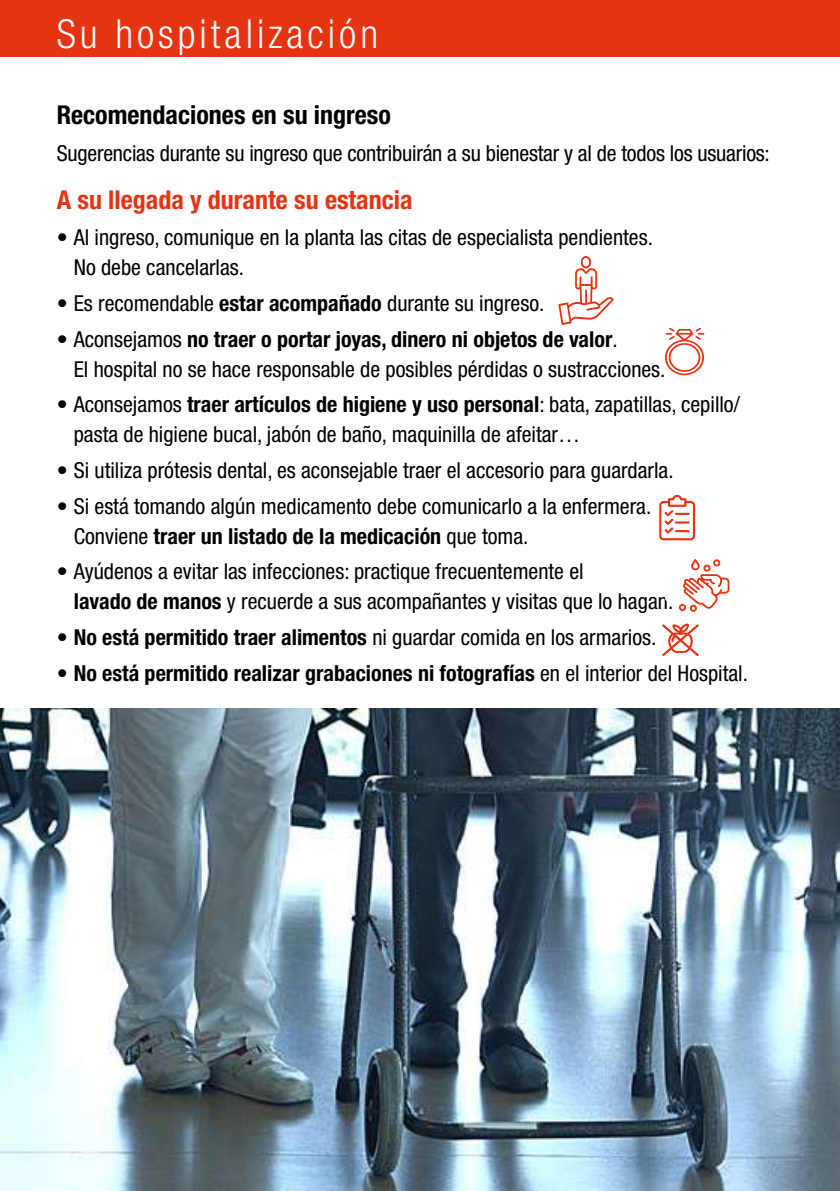
<style>
.page{position:relative;width:840px;height:1191px;background:#fff}
.page>*{position:absolute;margin:0;border:0;box-sizing:border-box;transform-origin:0 0}
.t1{font:300 condensed 40px "Helvetica Neue LT Std";letter-spacing:.1em;color:#fff}
.t2{font:700 condensed 26px "Helvetica Neue LT Std";color:#e63312}
.t3{font:700 condensed 26px "Helvetica Neue LT Std";color:#000}
.t4{font:condensed 22px/30px "Helvetica Neue LT Std";color:#000}
.t5{font:700 condensed 22px "Helvetica Neue LT Std";color:#000}
.s1{font-weight:700}
.s2{font-weight:400}
</style>
<div class="page">
<div style="left:0;top:0;width:839px;height:57px;background:#e63312"></div>
<svg style="left:678px;top:559px;width:51px;height:53px"></svg>
<svg style="left:558px;top:256px;width:55px;height:69px"></svg>
<svg style="left:662px;top:623px;width:37px;height:33px"></svg>
<svg style="left:659px;top:495px;width:35px;height:45px"></svg>
<svg style="left:665px;top:328px;width:39px;height:47px"></svg>
<img style="left:839px;top:978px;width:1px;height:213px">
<img style="left:0;top:709px;width:839px;height:482px">
<h1 class="t1" style="left:57px;top:11px;width:322px">Su hospitalización</h1>
<h1 class="t1" style="left:57px;top:11px;width:279px">Información útil</h1>
<p class="t3" style="left:57px;top:98px;width:335px">Recomendaciones en su ingreso</p>
<p class="t4" style="left:57px;top:138px;width:714px">Sugerencias durante su ingreso que contribuirán a su bienestar y al de todos los usuarios:</p>
<p class="t2" style="left:57px;top:184px;width:357px">A su llegada y durante su estancia</p>
<p class="t4" style="left:74px;top:222px;width:580px;text-indent:-17px">• Al ingreso, comunique en la planta las citas de especialista pendientes.<br>No debe cancelarlas.</p>
<p class="t4" style="left:57px;top:288px;width:489px">• Es recomendable <span class="s1">estar acompañado</span> durante su ingreso.</p>
<p class="t4" style="left:74px;top:323px;width:593px;text-indent:-17px">• Aconsejamos <span class="s1">no traer o portar joyas, dinero ni objetos de valor</span>.<br>El hospital no se hace responsable de posibles pérdidas o sustracciones.</p>
<p class="t4" style="left:74px;top:389px;width:667px;text-indent:-17px">• Aconsejamos <span class="s1">traer artículos de higiene y uso personal</span>: bata, zapatillas, cepillo/ pasta de higiene bucal, jabón de baño, maquinilla de afeitar…</p>
<p class="t4" style="left:57px;top:455px;width:618px">• Si utiliza prótesis dental, es aconsejable traer el accesorio para guardarla.</p>
<p class="t4" style="left:74px;top:490px;width:578px;text-indent:-17px">• Si está tomando algún medicamento debe comunicarlo a la enfermera.<br>Conviene <span class="s1">traer un listado de la medicación</span> que toma.</p>
<p class="t4" style="left:74px;top:556px;width:600px;text-indent:-17px">• Ayúdenos a evitar las infecciones: practique frecuentemente el<br><span class="s1">lavado de manos</span> y recuerde a sus acompañantes y visitas que lo hagan.</p>
<p class="t5" style="left:57px;top:624px;width:600px">• No está permitido traer alimentos <span class="s2">ni guardar comida en los armarios.</span></p>
<p class="t5" style="left:57px;top:659px;width:692px">• No está permitido realizar grabaciones ni fotografías <span class="s2">en el interior del Hospital.</span></p>
</div>
